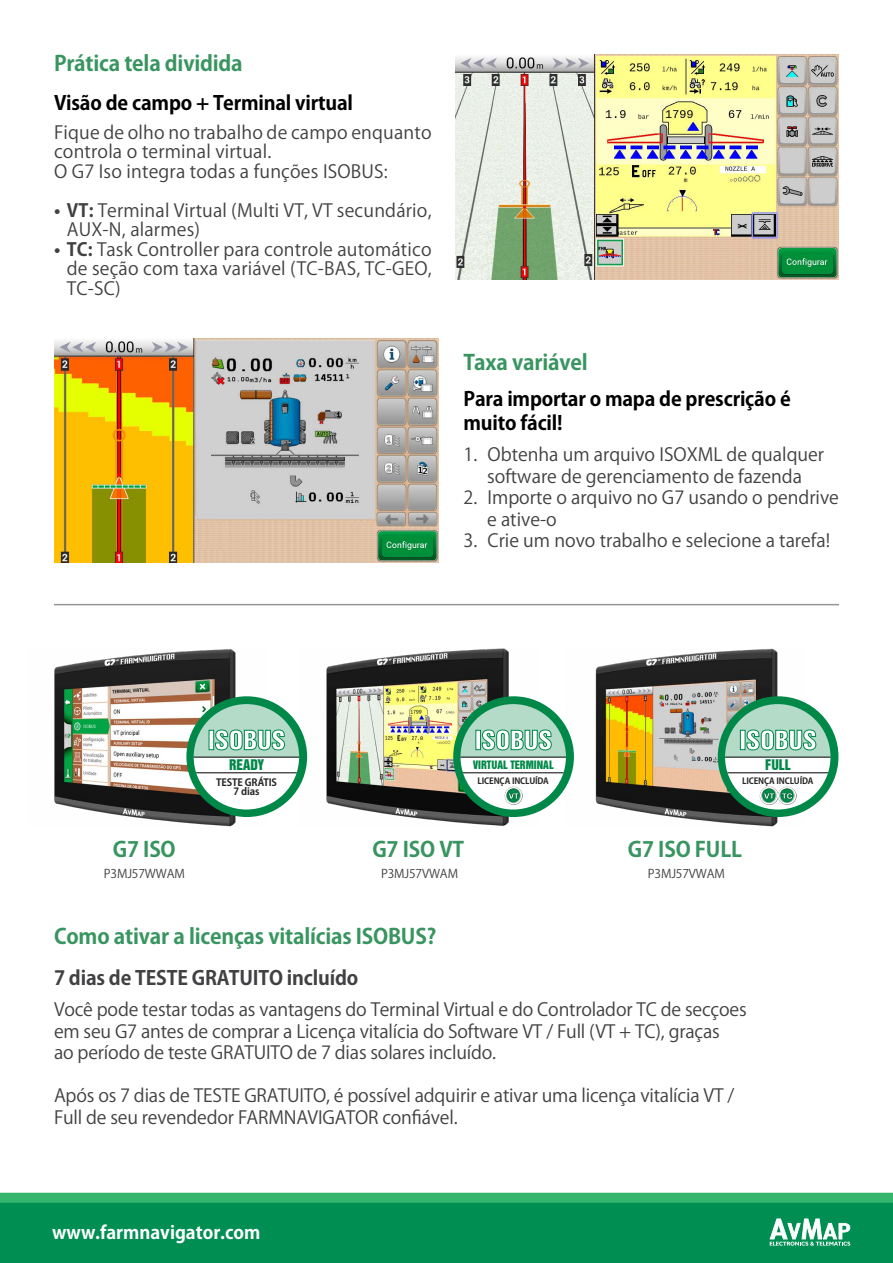
<style>
.page{position:relative;width:893px;height:1263px;background:#fff}
.page>*{position:absolute;margin:0;border:0;box-sizing:border-box;transform-origin:0 0}
.t1{font:700 21px "Koz Go Pro";letter-spacing:-.01em;color:#389560}
.t2{font:700 19.5px/24px "Koz Go Pro";letter-spacing:-.01em;color:#000101}
.t3{font:700 19.5px "Koz Go Pro";letter-spacing:-.01em;color:#414042}
.t4{font:18px/19.5px "Koz Go Pro";color:#414042}
.t5{font:700 18px "Koz Go Pro";color:#fff}
.t6{font:13.5px "Swiss 921 BT Regular A";color:#008849}
.t7{font:12px "Koz Go Pro";letter-spacing:-.01em;color:#414042}
.t8{font:10.65px "Swiss 921 BT Regular A";color:#008849}
.t9{font:700 9.9px/9.9px "Koz Go Pro";letter-spacing:-.015em;color:#282827;text-align:center}
.t10{font:700 8.55px "Koz Go Pro";letter-spacing:-.02em;color:#282827}
.s1{font-weight:700}
</style>
<div class="page">
<hr style="left:54px;top:604px;width:785px;height:1px;background:#939598">
<div style="left:0;top:1198px;width:893px;height:65px;background:#008e53"></div>
<svg style="left:0;top:1192px;width:893px;height:11px;background:#41b976"></svg>
<img style="left:455px;top:54px;width:384px;height:225px">
<img style="left:55px;top:338px;width:383px;height:225px">
<img style="left:54px;top:649px;width:212px;height:178px">
<svg style="left:186px;top:696px;width:121px;height:121px;background:#108d53"></svg>
<div style="left:194px;top:704px;width:105px;height:105px;background:#fff;border-radius:50%"></div>
<svg style="left:193px;top:703px;width:106px;height:54px"></svg>
<hr style="left:194px;top:757px;width:105px;height:1px;background:#000">
<hr style="left:194px;top:772px;width:105px;height:1px;background:#000">
<img style="left:566px;top:648px;width:238px;height:179px">
<div style="left:718px;top:696px;width:120px;height:121px;background:#008849;border-radius:50%"></div>
<div style="left:725px;top:704px;width:105px;height:105px;background:#fff;border-radius:50%"></div>
<svg style="left:724px;top:703px;width:108px;height:54px"></svg>
<hr style="left:725px;top:757px;width:105px;height:1px;background:#000">
<hr style="left:725px;top:772px;width:105px;height:1px;background:#000">
<img style="left:760px;top:787px;width:36px;height:17px">
<svg style="left:762px;top:788px;width:14px;height:15px"></svg>
<img style="left:299px;top:648px;width:238px;height:179px">
<div style="left:453px;top:696px;width:121px;height:121px;background:#008849;border-radius:50%"></div>
<div style="left:460px;top:704px;width:106px;height:105px;background:#fff;border-radius:50%"></div>
<svg style="left:460px;top:703px;width:107px;height:54px"></svg>
<hr style="left:460px;top:757px;width:106px;height:1px;background:#000">
<hr style="left:460px;top:772px;width:106px;height:1px;background:#000">
<img style="left:504px;top:787px;width:18px;height:17px">
<svg style="left:770px;top:1218px;width:80px;height:27px"></svg>
<p class="t1" style="left:54px;top:50px;width:190px">Prática tela dividida</p>
<p class="t2" style="left:54px;top:92px;width:301px">Visão de campo + Terminal virtual</p>
<p class="t4" style="left:54px;top:123px;width:379px">Fique de olho no trabalho de campo enquanto controla o terminal virtual.<br>O G7 Iso integra todas a funções ISOBUS:</p>
<p class="t4" style="left:67px;top:201px;width:366px;text-indent:-13px"><span class="s1">• VT:</span> Terminal Virtual (Multi VT, VT secundário,<br>AUX-N, alarmes)</p>
<p class="t4" style="left:67px;top:240px;width:366px;text-align:justify;text-indent:-13px"><span class="s1">• TC:</span> Task Controller para controle automático de seção com taxa variável (TC-BAS, TC-GEO, TC-SC)</p>
<p class="t1" style="left:463px;top:349px;width:126px">Taxa variável</p>
<p class="t2" style="left:463px;top:388px;width:329px">Para importar o mapa de prescrição é muito fácil!</p>
<p class="t4" style="left:463px;top:444px;width:362px;line-height:21.6px;text-align:center">1. Obtenha um arquivo ISOXML de qualquer software de gerenciamento de fazenda</p>
<p class="t4" style="left:487px;top:487px;width:353px;line-height:21.6px;text-indent:-24px">2. Importe o arquivo no G7 usando o pendrive e ative-o</p>
<p class="t4" style="left:463px;top:531px;width:368px">3. Crie um novo trabalho e selecione a tarefa!</p>
<p class="t6" style="left:229px;top:756px;width:36px">READY</p>
<p class="t9" style="left:216px;top:777px;width:62px">TESTE GRÁTIS<br>7 dias</p>
<p class="t10" style="left:742px;top:775px;width:73px">LICENÇA INCLUÍDA</p>
<p class="t8" style="left:473px;top:758px;width:82px">VIRTUAL TERMINAL</p>
<p class="t6" style="left:765px;top:756px;width:27px">FULL</p>
<p class="t10" style="left:478px;top:775px;width:73px">LICENÇA INCLUÍDA</p>
<p class="t1" style="left:113px;top:836px;width:64px">G7 ISO</p>
<p class="t1" style="left:372px;top:836px;width:93px">G7 ISO VT</p>
<p class="t1" style="left:628px;top:836px;width:116px">G7 ISO FULL</p>
<p class="t7" style="left:104px;top:866px;width:82px">P3MJ57WWAM</p>
<p class="t7" style="left:381px;top:866px;width:79px">P3MJ57VWAM</p>
<p class="t7" style="left:648px;top:866px;width:79px">P3MJ57VWAM</p>
<p class="t1" style="left:54px;top:922px;width:384px">Como ativar a licenças vitalícias ISOBUS?</p>
<p class="t3" style="left:54px;top:965px;width:306px">7 dias de TESTE GRATUITO incluído</p>
<p class="t4" style="left:54px;top:999px;width:694px;line-height:21.6px">Você pode testar todas as vantagens do Terminal Virtual e do Controlador TC de secçoes em seu G7 antes de comprar a Licença vitalícia do Software VT / Full (VT + TC), graças<br>ao período de teste GRATUITO de 7 dias solares incluído.</p>
<p class="t4" style="left:54px;top:1085px;width:682px;line-height:21.6px">Após os 7 dias de TESTE GRATUITO, é possível adquirir e ativar uma licença vitalícia VT /<br>Full de seu revendedor FARMNAVIGATOR confiável.</p>
<p class="t5" style="left:52px;top:1221px;width:210px">www.farmnavigator.com</p>
</div>
